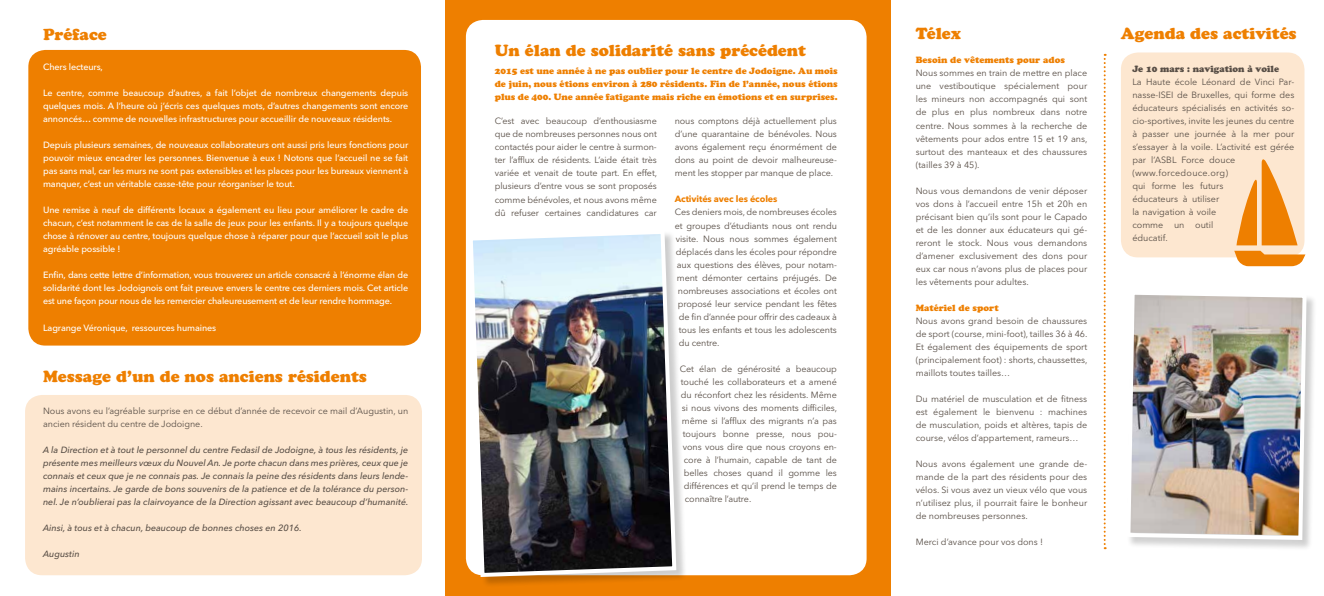
<style>
.page{position:relative;width:1324px;height:596px;background:#fff}
.page>*{position:absolute;margin:0;border:0;box-sizing:border-box;transform-origin:0 0}
.t1{font:16px "Cooper Black Std";color:#ee7f00}
.t2{font:9px/13px "Avenir Next LT Pro";letter-spacing:-.01em;color:#584e46;text-align:justify}
.t3{font:500 9px/13px "Avenir Next LT Pro";letter-spacing:-.01em;color:#fff;text-align:justify}
.t4{font:italic 500 9px/13px "Avenir Next LT Pro";color:#584e46;text-align:justify}
.t5{font:9px/13px "Cooper Black Std";color:#ee7f00;text-align:justify}
.t6{font:9px "Cooper Black Std";color:#584e46}
.t7{font:700 9px "Avenir Next LT Pro";letter-spacing:-.01em;color:#ee7f00}
</style>
<div class="page">
<div style="left:28px;top:50px;width:393px;height:295px;background:#ee7f00;border-radius:17px"></div>
<div style="left:445px;top:0;width:445px;height:595px;background:#ee7f00"></div>
<div style="left:466px;top:20px;width:400px;height:555px;background:#fff;border-radius:17px"></div>
<svg style="left:1104px;top:54px;width:2px;height:495px"></svg>
<div style="left:1121px;top:52px;width:183px;height:205px;background:#fde7d0;border-radius:17px"></div>
<div style="left:25px;top:394px;width:397px;height:181px;background:#fde7d0;border-radius:17px"></div>
<div style="left:469px;top:230px;width:218px;height:357px;background:#000;opacity:.2"></div>
<img style="left:467px;top:230px;width:211px;height:348px">
<svg style="left:1234px;top:159px;width:71px;height:107px"></svg>
<div style="left:1127px;top:291px;width:190px;height:259px;background:#000;opacity:.2"></div>
<img style="left:1127px;top:291px;width:181px;height:250px">
<h1 class="t1" style="left:43px;top:24px;width:65px">Préface</h1>
<p class="t3" style="left:43px;top:60px;width:61px">Chers lecteurs,</p>
<p class="t3" style="left:43px;top:86px;width:367px">Le centre, comme beaucoup d’autres, a fait l’objet de nombreux changements depuis quelques mois. A l’heure où j’écris ces quelques mots, d’autres changements sont encore annoncés… comme de nouvelles infrastructures pour accueillir de nouveaux résidents.</p>
<p class="t3" style="left:43px;top:138px;width:367px">Depuis plusieurs semaines, de nouveaux collaborateurs ont aussi pris leurs fonctions pour pouvoir mieux encadrer les personnes. Bienvenue à eux ! Notons que l’accueil ne se fait pas sans mal, car les murs ne sont pas extensibles et les places pour les bureaux viennent à manquer, c’est un véritable casse-tête pour réorganiser le tout.</p>
<p class="t3" style="left:43px;top:203px;width:367px">Une remise à neuf de différents locaux a également eu lieu pour améliorer le cadre de chacun, c’est notamment le cas de la salle de jeux pour les enfants. Il y a toujours quelque chose à rénover au centre, toujours quelque chose à réparer pour que l’accueil soit le plus agréable possible !</p>
<p class="t3" style="left:43px;top:268px;width:367px">Enfin, dans cette lettre d’information, vous trouverez un article consacré à l’énorme élan de solidarité dont les Jodoignois ont fait preuve envers le centre ces derniers mois. Cet article est une façon pour nous de les remercier chaleureusement et de leur rendre hommage.</p>
<p class="t3" style="left:43px;top:320px;width:175px">Lagrange Véronique, ressources humaines</p>
<h1 class="t1" style="left:43px;top:366px;width:325px">Message d’un de nos anciens résidents</h1>
<p class="t2" style="left:43px;top:404px;width:367px">Nous avons eu l’agréable surprise en ce début d’année de recevoir ce mail d’Augustin, un ancien résident du centre de Jodoigne.</p>
<p class="t4" style="left:43px;top:443px;width:367px">A la Direction et à tout le personnel du centre Fedasil de Jodoigne, à tous les résidents, je présente mes meilleurs vœux du Nouvel An. Je porte chacun dans mes prières, ceux que je connais et ceux que je ne connais pas. Je connais la peine des résidents dans leurs lende&shy;mains incertains. Je garde de bons souvenirs de la patience et de la tolérance du person&shy;nel. Je n’oublierai pas la clairvoyance de la Direction agissant avec beaucoup d’humanité.</p>
<p class="t4" style="left:43px;top:521px;width:260px">Ainsi, à tous et à chacun, beaucoup de bonnes choses en 2016.</p>
<p class="t4" style="left:43px;top:547px;width:38px">Augustin</p>
<h1 class="t1" style="left:495px;top:40px;width:313px">Un élan de solidarité sans précédent</h1>
<p class="t5" style="left:495px;top:65px;width:344px">2015 est une année à ne pas oublier pour le centre de Jodoigne. Au mois de juin, nous étions environ à 280 résidents. Fin de l’année, nous étions plus de 400. Une année fatigante mais riche en émotions et en surprises.</p>
<p class="t2" style="left:495px;top:115px;width:164px">C’est avec beaucoup d’enthousiasme que de nombreuses personnes nous ont contactés pour aider le centre à surmon&shy;ter l’afflux de résidents. L’aide était très variée et venait de toute part. En effet, plusieurs d’entre vous se sont proposés comme bénévoles, et nous avons même dû refuser certaines candidatures car</p>
<p class="t2" style="left:675px;top:115px;width:164px">nous comptons déjà actuellement plus d’une quarantaine de bénévoles. Nous avons également reçu énormément de dons au point de devoir malheureuse&shy;ment les stopper par manque de place.</p>
<p class="t7" style="left:675px;top:194px;width:104px">Activités avec les écoles</p>
<p class="t2" style="left:675px;top:206px;width:164px">Ces deniers mois, de nombreuses écoles</p>
<p class="t2" style="left:675px;top:219px;width:164px">et groupes d’étudiants nous ont rendu</p>
<p class="t2" style="left:676px;top:232px;width:163px">visite. Nous nous sommes également</p>
<p class="t2" style="left:676px;top:245px;width:163px">déplacés dans les écoles pour répondre</p>
<p class="t2" style="left:677px;top:258px;width:162px">aux questions des élèves, pour notam-</p>
<p class="t2" style="left:677px;top:271px;width:162px">ment démonter certains préjugés. De</p>
<p class="t2" style="left:678px;top:284px;width:160px">nombreuses associations et écoles ont</p>
<p class="t2" style="left:678px;top:297px;width:160px">proposé leur service pendant les fêtes</p>
<p class="t2" style="left:679px;top:310px;width:160px">de fin d’année pour offrir des cadeaux à</p>
<p class="t2" style="left:679px;top:323px;width:160px">tous les enfants et tous les adolescents</p>
<p class="t2" style="left:679px;top:336px;width:42px">du centre.</p>
<p class="t2" style="left:680px;top:362px;width:159px">Cet élan de générosité a beaucoup</p>
<p class="t2" style="left:681px;top:375px;width:158px">touché les collaborateurs et a amené</p>
<p class="t2" style="left:681px;top:388px;width:157px">du réconfort chez les résidents. Même</p>
<p class="t2" style="left:682px;top:401px;width:157px">si nous vivons des moments difficiles,</p>
<p class="t2" style="left:682px;top:414px;width:157px">même si l’afflux des migrants n’a pas</p>
<p class="t2" style="left:683px;top:427px;width:155px">toujours bonne presse, nous pou-</p>
<p class="t2" style="left:683px;top:440px;width:155px">vons vous dire que nous croyons en-</p>
<p class="t2" style="left:684px;top:452px;width:154px">core à l’humain, capable de tant de</p>
<p class="t2" style="left:684px;top:465px;width:155px">belles choses quand il gomme les</p>
<p class="t2" style="left:684px;top:478px;width:154px">différences et qu’il prend le temps de</p>
<p class="t2" style="left:685px;top:491px;width:68px">connaître l’autre.</p>
<h1 class="t1" style="left:916px;top:24px;width:47px">Télex</h1>
<h1 class="t1" style="left:1121px;top:24px;width:177px">Agenda des activités</h1>
<p class="t6" style="left:1132px;top:63px;width:148px">Je 10 mars : navigation à voile</p>
<p class="t2" style="left:1132px;top:75px;width:164px;text-align:left">La Haute école Léonard de Vinci Par&shy;nasse-ISEI de Bruxelles, qui forme des éducateurs spécialisés en activités so&shy;cio-sportives, invite les jeunes du centre à passer une journée à la mer pour s’essayer à la voile. L’activité est gérée par l’ASBL Force douce (www.forcedouce.org)<br>qui forme les futurs<br>éducateurs à utiliser<br>la navigation à voile<br>comme un outil<br>éducatif.</p>
<p class="t5" style="left:916px;top:54px;width:151px">Besoin de vêtements pour ados</p>
<p class="t2" style="left:916px;top:67px;width:173px">Nous sommes en train de mettre en place une vestiboutique spécialement pour les mineurs non accompagnés qui sont de plus en plus nombreux dans notre centre. Nous sommes à la recherche de vêtements pour ados entre 15 et 19 ans, surtout des manteaux et des chaussures (tailles 39 à 45).</p>
<p class="t2" style="left:916px;top:184px;width:173px">Nous vous demandons de venir déposer vos dons à l’accueil entre 15h et 20h en précisant bien qu’ils sont pour le Capado et de les donner aux éducateurs qui gé&shy;reront le stock. Nous vous demandons d’amener exclusivement des dons pour eux car nous n’avons plus de places pour les vêtements pour adultes.</p>
<p class="t5" style="left:916px;top:301px;width:84px">Matériel de sport</p>
<p class="t2" style="left:916px;top:314px;width:173px">Nous avons grand besoin de chaussures de sport (course, mini-foot), tailles 36 à 46.<br>Et également des équipements de sport (principalement foot) : shorts, chaussettes, maillots toutes tailles…</p>
<p class="t2" style="left:916px;top:392px;width:173px">Du matériel de musculation et de fitness est également le bienvenu : machines de musculation, poids et altères, tapis de course, vélos d’appartement, rameurs…</p>
<p class="t2" style="left:916px;top:457px;width:173px">Nous avons également une grande de&shy;mande de la part des résidents pour des vélos. Si vous avez un vieux vélo que vous n’utilisez plus, il pourrait faire le bonheur de nombreuses personnes.</p>
<p class="t2" style="left:916px;top:535px;width:129px">Merci d’avance pour vos dons !</p>
</div>
